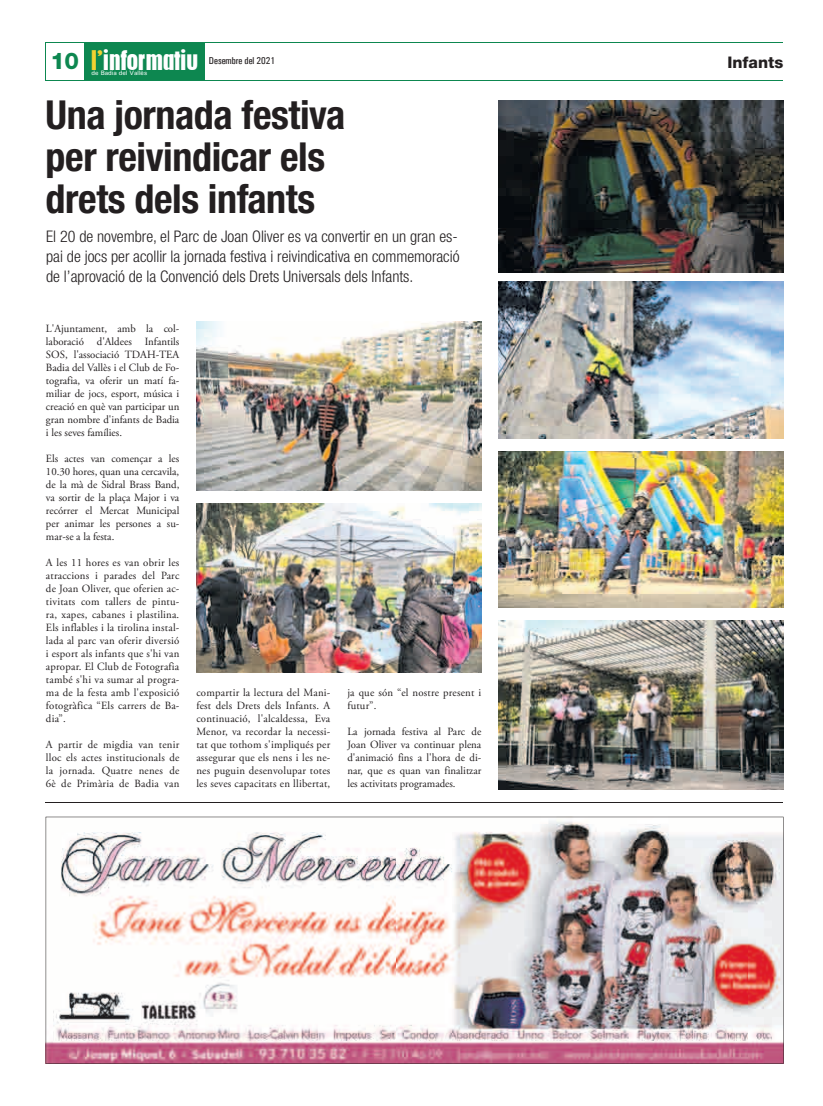
<style>
.page{position:relative;width:823px;height:1106px;background:#fff}
.page>*{position:absolute;margin:0;border:0;box-sizing:border-box;transform-origin:0 0}
.t1{font:700 condensed 40px/42px "Helvetica Neue LT Std";letter-spacing:-.01em;color:#231f20}
.t2{font:800 23px "Helvetica Neue LT Std";color:#0d8750}
.t3{font:22.3px "Pilsen Plakat";color:#fff}
.t4{font:300 condensed 16px/20px "Helvetica Neue LT Std";color:#231f20;text-align:justify}
.t5{font:800 16px "Helvetica Neue LT Std";color:#231f20}
.t6{font:11px/13px "Adobe Garamond Pro";letter-spacing:.015em;color:#231f20;text-align:justify}
.t7{font:500 condensed 10px "Univers";color:#231f20}
.t8{font:500 6.4px "Univers";color:#fff}
.s1{color:#f2d231}
</style>
<div class="page">
<hr style="left:45px;top:802px;width:737px;height:1px;background:#231f20">
<img style="left:46px;top:816px;width:737px;height:247px">
<hr style="left:45px;top:42px;width:737px;height:1px;background:#0d8750">
<hr style="left:45px;top:81px;width:737px;height:1px;background:#0d8750">
<hr style="left:45px;top:42px;width:1px;height:39px;background:#0d8750">
<div style="left:84px;top:42px;width:121px;height:39px;background:#0d8750"></div>
<img style="left:498px;top:620px;width:284px;height:169px">
<img style="left:196px;top:321px;width:285px;height:169px">
<img style="left:498px;top:282px;width:284px;height:156px">
<img style="left:498px;top:100px;width:284px;height:172px">
<img style="left:196px;top:503px;width:285px;height:169px">
<img style="left:498px;top:451px;width:284px;height:156px">
<h3 class="t3" style="left:91px;top:42px;width:108px"><span class="s1">l'</span>informatiu</h3>
<h3 class="t5" style="left:727px;top:53px;width:57px">Infants</h3>
<h1 class="t1" style="left:46px;top:93px;width:301px">Una jornada festiva per reivindicar els drets dels infants</h1>
<h3 class="t4" style="left:46px;top:226px;width:414px">El 20 de novembre, el Parc de Joan Oliver es va convertir en un gran es&shy;pai de jocs per acollir la jornada festiva i reivindicativa en commemoració de l’aprovació de la Convenció dels Drets Universals dels Infants.</h3>
<p class="t6" style="left:46px;top:322px;width:135px">L'Ajuntament, amb la col&shy;laboració d'Aldees Infantils SOS, l'associació TDAH-TEA Badia del Vallès i el Club de Fo&shy;tografia, va oferir un matí fa&shy;miliar de jocs, esport, música i creació en què van participar un gran nombre d'infants de Badia i les seves famílies.</p>
<p class="t6" style="left:46px;top:452px;width:135px">Els actes van començar a les 10.30 hores, quan una cercavila, de la mà de Sidral Brass Band, va sortir de la plaça Major i va recórrer el Mercat Municipal per animar les persones a su&shy;mar-se a la festa.</p>
<p class="t6" style="left:46px;top:556px;width:135px">A les 11 hores es van obrir les atraccions i parades del Parc de Joan Oliver, que oferien ac&shy;tivitats com tallers de pintu&shy;ra, xapes, cabanes i plastilina.<br>Els inflables i la tirolina instal&shy;lada al parc van oferir diversió i esport als infants que s'hi van apropar. El Club de Fotografia també s'hi va sumar al progra&shy;ma de la festa amb l'exposició fotogràfica “Els carrers de Ba&shy;dia”.</p>
<p class="t6" style="left:46px;top:738px;width:135px">A partir de migdia van tenir lloc els actes institucionals de la jornada. Quatre nenes de 6è de Primària de Badia van</p>
<h2 class="t2" style="left:51px;top:47px;width:30px">10</h2>
<p class="t7" style="left:209px;top:55px;width:67px">Desembre del 2021</p>
<p class="t8" style="left:91px;top:69px;width:57px">de Badia del Vallès</p>
<p class="t6" style="left:196px;top:686px;width:135px">compartir la lectura del Mani&shy;fest dels Drets dels Infants. A continuació, l'alcaldessa, Eva Menor, va recordar la necessi&shy;tat que tothom s'impliqués per assegurar que els nens i les ne&shy;nes puguin desenvolupar totes les seves capacitats en llibertat,</p>
<p class="t6" style="left:347px;top:686px;width:135px">ja que són “el nostre present i futur”.</p>
<p class="t6" style="left:347px;top:725px;width:135px">La jornada festiva al Parc de Joan Oliver va continuar plena d'animació fins a l'hora de di&shy;nar, que es quan van finalitzar les activitats programades.</p>
</div>
